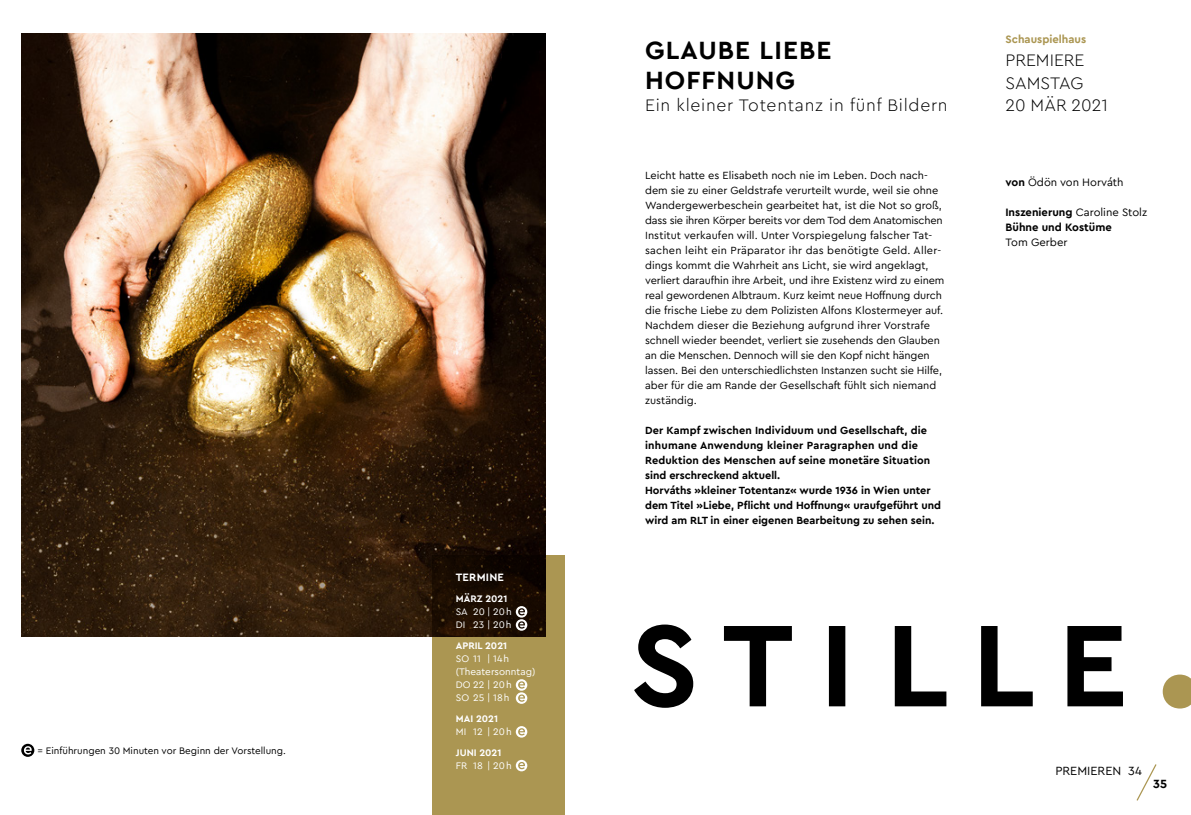
<style>
.page{position:relative;width:1191px;height:815px;background:#fff}
.page>*{position:absolute;margin:0;border:0;box-sizing:border-box;transform-origin:0 0}
.t1{font:700 26.25px/30px "Cera RLT";letter-spacing:.04em;color:#000}
.t2{font:300 17.5px "Cera RLT";letter-spacing:.04em;color:#000}
.t3{font:300 17.5px/22.5px "Cera RLT";color:#000}
.t4{font:12.5px "Cera RLT";color:#000}
.t5{font:700 12.5px "Cera RLT";color:#000}
.t6{font:700 11.25px/15px "Cera RLT";color:#000}
.t7{font:11.25px "Cera RLT";color:#000}
.t8{font:700 11.25px "Cera RLT";color:#ab9652}
.t9{font:700 11.25px "Cera RLT";letter-spacing:.02em;color:#fff}
.t10{font:11px/15px "Cera RLT";color:#000}
.t11{font:700 11px/15px "Cera RLT";color:#000}
.t12{font:10px/13.1px "Cera RLT";color:#fff}
.t13{font:700 10px "Cera RLT";color:#fff}
.t14{font:9.88px "Cera RLT";color:#000}
.s1{font-weight:700}
.s2{font-weight:400}
</style>
<div class="page">
<svg style="left:1136px;top:764px;width:21px;height:37px"></svg>
<img style="left:21px;top:34px;width:525px;height:602px">
<svg style="left:432px;top:555px;width:133px;height:260px;background:#83703c"></svg>
<svg style="left:516px;top:606px;width:11px;height:25px"></svg>
<svg style="left:516px;top:679px;width:11px;height:25px"></svg>
<svg style="left:516px;top:726px;width:11px;height:12px"></svg>
<svg style="left:516px;top:760px;width:11px;height:11px"></svg>
<svg style="left:634px;top:625px;width:489px;height:83px"></svg>
<svg style="left:1162px;top:675px;width:29px;height:34px"></svg>
<svg style="left:21px;top:744px;width:13px;height:13px"></svg>
<p class="t14" style="left:37px;top:744px;width:250px">= Einführungen 30 Minuten vor Beginn der Vorstellung.</p>
<p class="t9" style="left:456px;top:570px;width:50px">TERMINE</p>
<p class="t13" style="left:456px;top:592px;width:53px">MÄRZ 2021</p>
<p class="t12" style="left:456px;top:605px;width:57px">SA 20 | 20h<br>DI 23 | 20h</p>
<p class="t13" style="left:456px;top:639px;width:53px">APRIL 2021</p>
<p class="t12" style="left:456px;top:652px;width:81px">SO 11 | 14h (Theatersonntag)<br>DO 22 | 20h<br>SO 25 | 18h</p>
<p class="t13" style="left:456px;top:712px;width:44px">MAI 2021</p>
<p class="t12" style="left:456px;top:725px;width:57px">MI 12 | 20h</p>
<p class="t13" style="left:456px;top:746px;width:47px">JUNI 2021</p>
<p class="t12" style="left:456px;top:758px;width:57px">FR 18 | 20h</p>
<h1 class="t1" style="left:645px;top:34px;width:188px">GLAUBE LIEBE<br>HOFFNUNG</h1>
<h2 class="t2" style="left:645px;top:94px;width:304px">Ein kleiner Totentanz in fünf Bildern</h2>
<p class="t10" style="left:645px;top:167px;width:301px">Leicht hatte es Elisabeth noch nie im Leben. Doch nach&shy;dem sie zu einer Geldstrafe verurteilt wurde, weil sie ohne Wandergewerbeschein gearbeitet hat, ist die Not so groß, dass sie ihren Körper bereits vor dem Tod dem Anatomischen Institut verkaufen will. Unter Vorspiegelung falscher Tat&shy;sachen leiht ein Präparator ihr das benötigte Geld. Aller&shy;dings kommt die Wahrheit ans Licht, sie wird angeklagt, verliert daraufhin ihre Arbeit, und ihre Existenz wird zu einem real gewordenen Albtraum. Kurz keimt neue Hoffnung durch die frische Liebe zu dem Polizisten Alfons Klostermeyer auf.<br>Nachdem dieser die Beziehung aufgrund ihrer Vorstrafe schnell wieder beendet, verliert sie zusehends den Glauben an die Menschen. Dennoch will sie den Kopf nicht hängen lassen. Bei den unterschiedlichsten Instanzen sucht sie Hilfe, aber für die am Rande der Gesellschaft fühlt sich niemand zuständig.</p>
<p class="t11" style="left:645px;top:422px;width:297px">Der Kampf zwischen Individuum und Gesellschaft, die inhumane Anwendung kleiner Paragraphen und die Reduktion des Menschen auf seine monetäre Situation sind erschreckend aktuell.<br>Horváths »kleiner Totentanz« wurde 1936 in Wien unter dem Titel »Liebe, Pflicht und Hoffnung« uraufgeführt und wird am RLT in einer eigenen Bearbeitung zu sehen sein.</p>
<p class="t8" style="left:1005px;top:32px;width:82px">Schauspielhaus</p>
<h2 class="t3" style="left:1005px;top:48px;width:104px">PREMIERE<br>SAMSTAG<br>20 MÄR 2021</h2>
<p class="t7" style="left:1005px;top:175px;width:120px"><span class="s1">von</span> Ödön von Horváth</p>
<p class="t6" style="left:1005px;top:205px;width:143px">Inszenierung <span class="s2">Caroline Stolz<br></span>Bühne und Kostüme</p>
<p class="t7" style="left:1005px;top:235px;width:64px">Tom Gerber</p>
<p class="t4" style="left:1055px;top:762px;width:88px">PREMIEREN 34</p>
<p class="t5" style="left:1153px;top:776px;width:15px">35</p>
</div>
